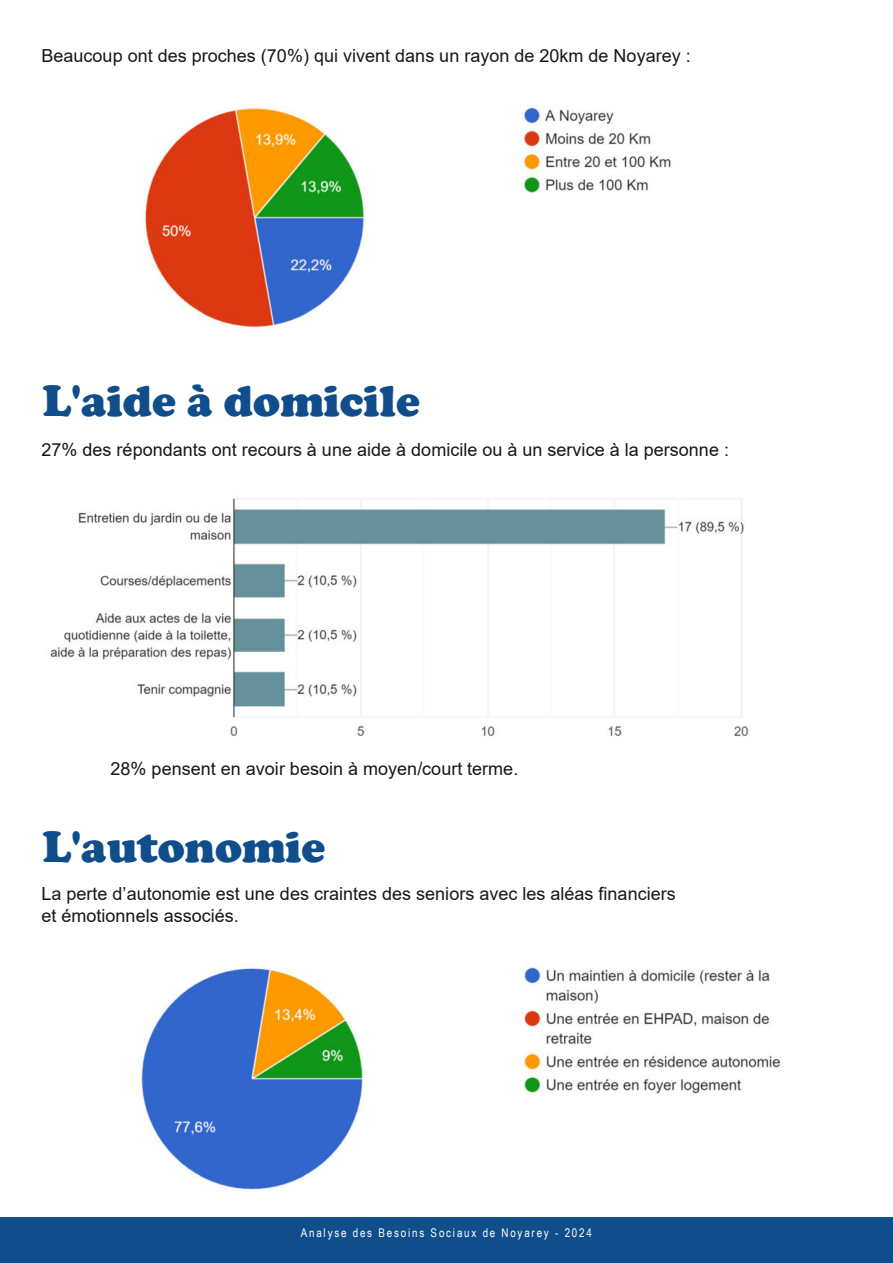
<style>
.page{position:relative;width:893px;height:1263px;background:#fff}
.page>*{position:absolute;margin:0;border:0;box-sizing:border-box;transform-origin:0 0}
.t1{font:900 45px "Cooper";color:#104e8b}
.t2{font:18px/22.5px "Arial";color:#181715}
.t3{font:12px "Arial Narrow";letter-spacing:.145em;color:#fff}
</style>
<div class="page">
<img style="left:139px;top:966px;width:642px;height:224px">
<img style="left:144px;top:105px;width:527px;height:223px">
<img style="left:50px;top:498px;width:699px;height:239px">
<div style="left:0;top:1217px;width:893px;height:46px;background:#104e8b"></div>
<p class="t2" style="left:41px;top:44px;width:651px">Beaucoup ont des proches (70%) qui vivent dans un rayon de 20km de Noyarey :</p>
<h1 class="t1" style="left:43px;top:375px;width:379px">L'aide à domicile</h1>
<p class="t2" style="left:41px;top:438px;width:689px">27% des répondants ont recours à une aide à domicile ou à un service à la personne :</p>
<p class="t2" style="left:111px;top:757px;width:409px">28% pensent en avoir besoin à moyen/court terme.</p>
<h1 class="t1" style="left:43px;top:821px;width:284px">L'autonomie</h1>
<p class="t2" style="left:41px;top:882px;width:636px">La perte d’autonomie est une des craintes des seniors avec les aléas financiers et émotionnels associés.</p>
<p class="t3" style="left:301px;top:1224px;width:292px">Analyse des Besoins Sociaux de Noyarey - 2024</p>
</div>
